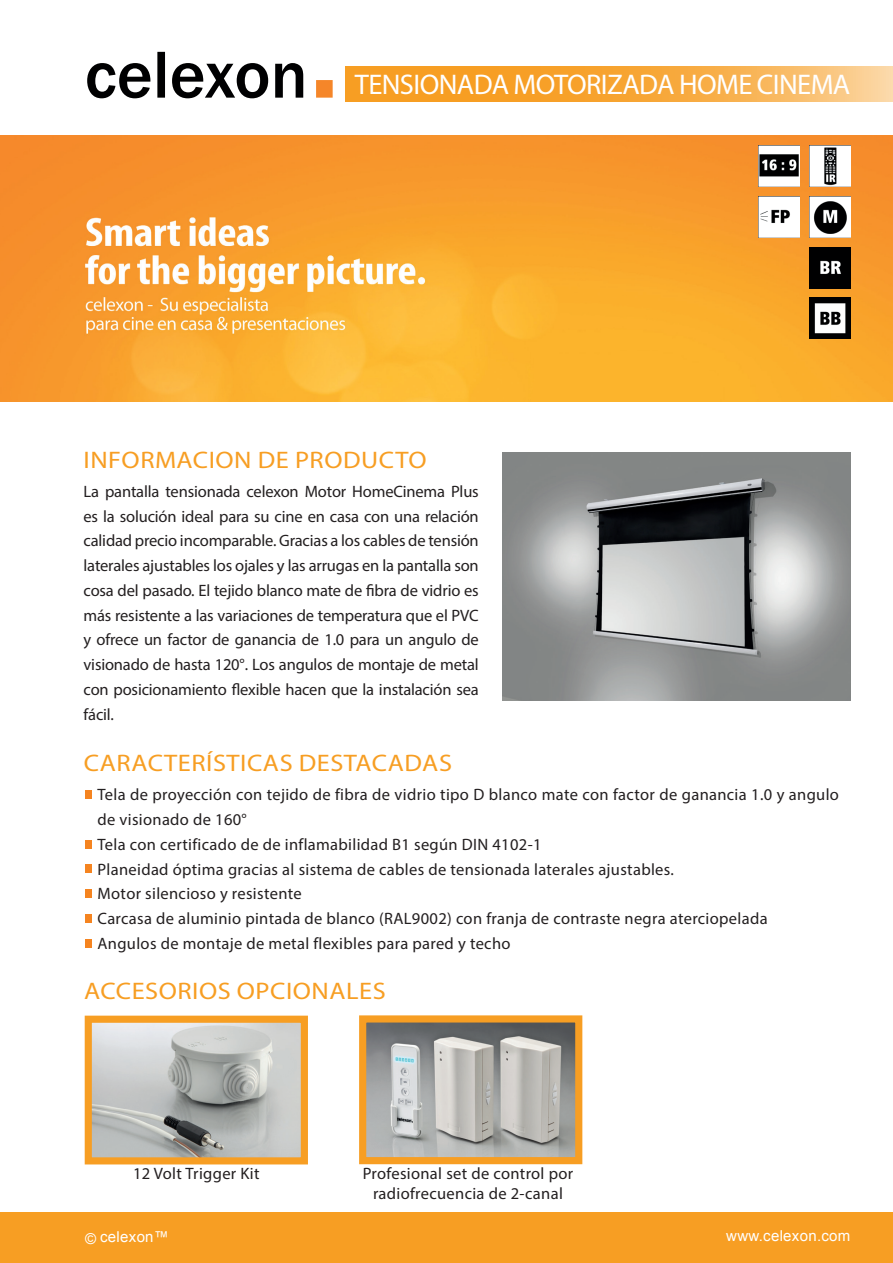
<style>
.page{position:relative;width:893px;height:1263px;background:#fff}
.page>*{position:absolute;margin:0;border:0;box-sizing:border-box;transform-origin:0 0}
.t1{font:28.5px "Myriad Pro";letter-spacing:-.02em;color:#fff}
.t2{font:24px "Myriad Pro";letter-spacing:.02em;color:#f79e23;scale:1.1 1}
.t3{font:16.5px/24.8px "Myriad Pro";letter-spacing:.02em;color:#231f20;text-align:justify}
.t4{font:15px "Arial";letter-spacing:.02em;color:#fff}
</style>
<div class="page">
<img style="left:0;top:136px;width:893px;height:265px">
<div style="left:0;top:1212px;width:893px;height:51px;background:#f79e23"></div>
<svg style="left:345px;top:66px;width:548px;height:35px;background:#f7ab42"></svg>
<img style="left:87px;top:52px;width:246px;height:46px">
<img style="left:809px;top:145px;width:41px;height:41px">
<img style="left:809px;top:298px;width:41px;height:41px">
<img style="left:758px;top:197px;width:41px;height:41px">
<img style="left:809px;top:248px;width:41px;height:41px">
<img style="left:809px;top:196px;width:41px;height:41px">
<img style="left:503px;top:452px;width:347px;height:249px">
<img style="left:758px;top:145px;width:41px;height:42px">
<img style="left:367px;top:1023px;width:207px;height:133px">
<div style="left:359px;top:1015px;width:223px;height:149px;border:7px solid #f79e23"></div>
<img style="left:93px;top:1024px;width:207px;height:132px">
<div style="left:85px;top:1016px;width:223px;height:148px;border:7px solid #f79e23"></div>
<h1 class="t1" style="left:355px;top:67px;width:497px">TENSIONADA MOTORIZADA HOME CINEMA</h1>
<h2 class="t2" style="left:84px;top:445px;width:313px">INFORMACION DE PRODUCTO</h2>
<p class="t3" style="left:84px;top:479px;width:397px">La pantalla tensionada celexon Motor HomeCinema Plus es la solución ideal para su cine en casa con una relación calidad precio incomparable. Gracias a los cables de tensión laterales ajustables los ojales y las arrugas en la pantalla son cosa del pasado. El tejido blanco mate de fibra de vidrio es más resistente a las variaciones de temperatura que el PVC y ofrece un factor de ganancia de 1.0 para un angulo de visionado de hasta 120°. Los angulos de montaje de metal con posicionamiento flexible hacen que la instalación sea fácil.</p>
<h2 class="t2" style="left:84px;top:748px;width:336px">CARACTERÍSTICAS DESTACADAS</h2>
<p class="t3" style="left:98px;top:782px;width:743px;text-align:left">Tela de proyección con tejido de fibra de vidrio tipo D blanco mate con factor de ganancia 1.0 y angulo de visionado de 160°<br>Tela con certificado de de inflamabilidad B1 según DIN 4102-1<br>Planeidad óptima gracias al sistema de cables de tensionada laterales ajustables.<br>Motor silencioso y resistente<br>Carcasa de aluminio pintada de blanco (RAL9002) con franja de contraste negra aterciopelada<br>Angulos de montaje de metal flexibles para pared y techo</p>
<h2 class="t2" style="left:84px;top:976px;width:276px">ACCESORIOS OPCIONALES</h2>
<p class="t3" style="left:133px;top:1161px;width:128px">12 Volt Trigger Kit</p>
<p class="t3" style="left:363px;top:1163px;width:212px;line-height:19.8px;text-align:center">Profesional set de control por radiofrecuencia de 2-canal</p>
<p class="t4" style="left:100px;top:1227px;width:70px">celexon™</p>
<p class="t4" style="left:726px;top:1226px;width:126px">www.celexon.com</p>
<p class="t4" style="left:85px;top:1228px;width:13px">©</p>
</div>
